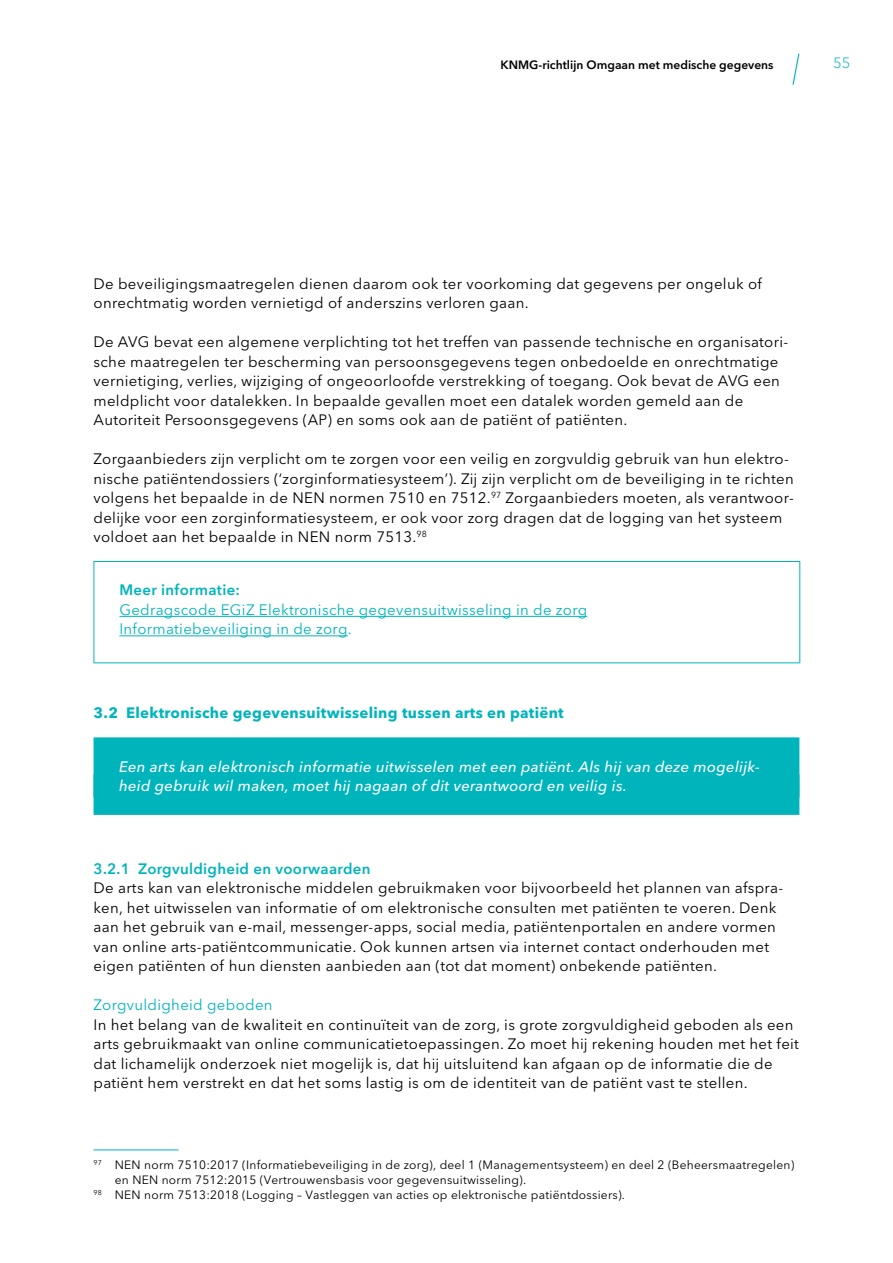
<style>
.page{position:relative;width:893px;height:1263px;background:#fff}
.page>*{position:absolute;margin:0;border:0;box-sizing:border-box;transform-origin:0 0}
.t1{font:15px/19.5px "Avenir Next LT Pro";letter-spacing:.02em;color:#000}
.t2{font:italic 500 15px/19.5px "Avenir Next LT Pro";letter-spacing:.02em;color:#fff}
.t3{font:15px/19.5px "Avenir Next LT Pro";letter-spacing:.02em;color:#00b4bc}
.t4{font:700 15px "Avenir Next LT Pro";letter-spacing:.02em;color:#00b4bc}
.t5{font:600 15px "Avenir Next LT Pro";letter-spacing:.02em;color:#00b4bc}
.t6{font:15px "Avenir Next LT Pro";color:#33c3c9}
.t7{font:12px "Avenir Next LT Pro";letter-spacing:.02em;color:#000}
.t8{font:600 12px "Avenir Next LT Pro";color:#000}
</style>
<div class="page">
<svg style="left:792px;top:54px;width:7px;height:31px"></svg>
<div style="left:94px;top:737px;width:705px;height:60px;background:#00b4bc"></div>
<div style="left:94px;top:774px;width:705px;height:41px;background:#00b4bc"></div>
<hr style="left:94px;top:561px;width:706px;height:1px;background:#00b4bc">
<hr style="left:94px;top:562px;width:1px;height:100px;background:#00b4bc">
<hr style="left:799px;top:562px;width:1px;height:100px;background:#00b4bc">
<hr style="left:94px;top:662px;width:706px;height:1px;background:#00b4bc">
<hr style="left:119px;top:616px;width:468px;height:1px;background:#00b4bc">
<hr style="left:119px;top:635px;width:229px;height:1px;background:#00b4bc">
<hr style="left:94px;top:1149px;width:85px;height:1px;background:#00b4bc">
<p class="t8" style="left:501px;top:58px;width:274px">KNMG-richtlijn Omgaan met medische gegevens</p>
<p class="t6" style="left:833px;top:54px;width:19px">55</p>
<p class="t1" style="left:94px;top:274px;width:670px">De beveiligingsmaatregelen dienen daarom ook ter voorkoming dat gegevens per ongeluk of onrechtmatig worden vernietigd of anderszins verloren gaan.</p>
<p class="t1" style="left:94px;top:332px;width:696px">De AVG bevat een algemene verplichting tot het treffen van passende technische en organisatori&shy;sche maatregelen ter bescherming van persoonsgegevens tegen onbedoelde en onrechtmatige vernietiging, verlies, wijziging of ongeoorloofde verstrekking of toegang. Ook bevat de AVG een meldplicht voor datalekken. In bepaalde gevallen moet een datalek worden gemeld aan de Autoriteit Persoonsgegevens (AP) en soms ook aan de patiënt of patiënten.</p>
<p class="t1" style="left:94px;top:449px;width:702px">Zorgaanbieders zijn verplicht om te zorgen voor een veilig en zorgvuldig gebruik van hun elektro&shy;nische patiëntendossiers (‘zorginformatiesysteem’). Zij zijn verplicht om de beveiliging in te richten volgens het bepaalde in de NEN normen 7510 en 7512.<sup>97</sup> Zorgaanbieders moeten, als verantwoor&shy;delijke voor een zorginformatiesysteem, er ook voor zorg dragen dat de logging van het systeem voldoet aan het bepaalde in NEN norm 7513.<sup>98</sup></p>
<p class="t5" style="left:119px;top:581px;width:122px">Meer informatie:</p>
<p class="t3" style="left:119px;top:600px;width:469px">Gedragscode EGiZ Elektronische gegevensuitwisseling in de zorg<br>Informatiebeveiliging in de zorg.</p>
<p class="t4" style="left:94px;top:703px;width:472px">3.2 Elektronische gegevensuitwisseling tussen arts en patiënt</p>
<p class="t2" style="left:119px;top:757px;width:642px">Een arts kan elektronisch informatie uitwisselen met een patiënt. Als hij van deze mogelijk&shy;heid gebruik wil maken, moet hij nagaan of dit verantwoord en veilig is.</p>
<p class="t5" style="left:94px;top:859px;width:279px">3.2.1 Zorgvuldigheid en voorwaarden</p>
<p class="t1" style="left:94px;top:878px;width:691px">De arts kan van elektronische middelen gebruikmaken voor bijvoorbeeld het plannen van afspra&shy;ken, het uitwisselen van informatie of om elektronische consulten met patiënten te voeren. Denk aan het gebruik van e-mail, messenger-apps, social media, patiëntenportalen en andere vormen van online arts-patiëntcommunicatie. Ook kunnen artsen via internet contact onderhouden met eigen patiënten of hun diensten aanbieden aan (tot dat moment) onbekende patiënten.</p>
<p class="t3" style="left:94px;top:995px;width:181px">Zorgvuldigheid geboden</p>
<p class="t1" style="left:94px;top:1015px;width:707px">In het belang van de kwaliteit en continuïteit van de zorg, is grote zorgvuldigheid geboden als een arts gebruikmaakt van online communicatietoepassingen. Zo moet hij rekening houden met het feit dat lichamelijk onderzoek niet mogelijk is, dat hij uitsluitend kan afgaan op de informatie die de patiënt hem verstrekt en dat het soms lastig is om de identiteit van de patiënt vast te stellen.</p>
<p class="t7" style="left:94px;top:1158px;width:702px"><sup>97</sup> NEN norm 7510:2017 (Informatiebeveiliging in de zorg), deel 1 (Managementsysteem) en deel 2 (Beheersmaatregelen)</p>
<p class="t7" style="left:115px;top:1173px;width:413px">en NEN norm 7512:2015 (Vertrouwensbasis voor gegevensuitwisseling).</p>
<p class="t7" style="left:94px;top:1188px;width:533px"><sup>98</sup> NEN norm 7513:2018 (Logging – Vastleggen van acties op elektronische patiëntdossiers).</p>
</div>
